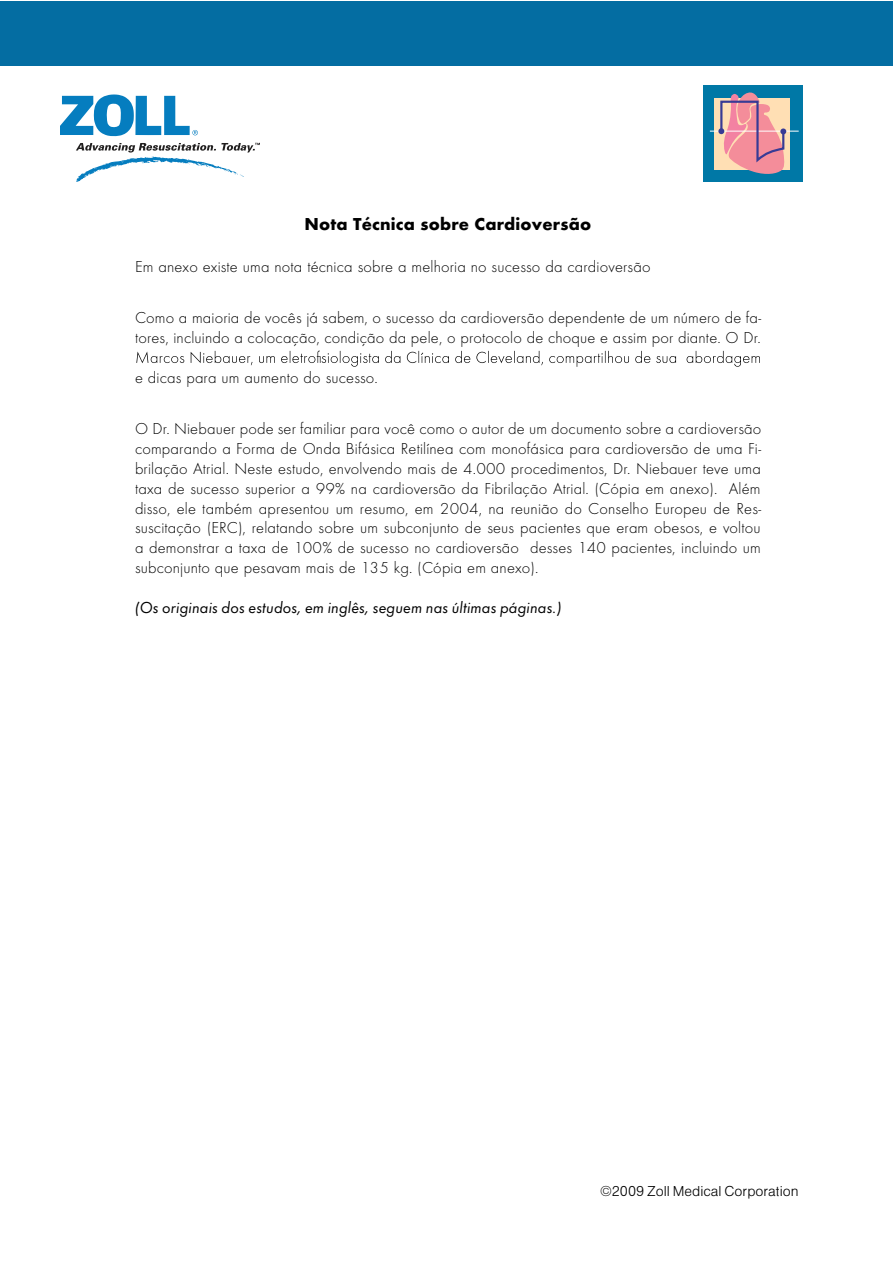
<style>
.page{position:relative;width:893px;height:1263px;background:#fff}
.page>*{position:absolute;margin:0;border:0;box-sizing:border-box;transform-origin:0 0}
.t1{font:18px "Futura Bld";letter-spacing:.01em;color:#000}
.t2{font:16.5px/19.8px "Futura Lgt";letter-spacing:.01em;color:#000}
.t3{font:16.5px "Futura Itl";letter-spacing:.01em;color:#000}
.t4{font:15px "Helvetica Lgt";color:#000}
</style>
<div class="page">
<div style="left:1px;top:1px;width:892px;height:65px;background:#046da2"></div>
<svg style="left:76px;top:143px;width:184px;height:39px"></svg>
<svg style="left:60px;top:94px;width:138px;height:43px"></svg>
<svg style="left:136px;top:351px;width:624px;height:16px"></svg>
<div style="left:704px;top:86px;width:99px;height:96px;background:#0078a6"></div>
<div style="left:715px;top:98px;width:75px;height:72px;background:#ffdfb4"></div>
<hr style="left:710px;top:131px;width:89px;height:1px;background:#fff">
<svg style="left:718px;top:92px;width:68px;height:82px"></svg>
<p class="t1" style="left:305px;top:212px;width:288px">Nota Técnica sobre Cardioversão</p>
<p class="t2" style="left:135px;top:258px;width:517px">Em anexo existe uma nota técnica sobre a melhoria no sucesso da cardioversão</p>
<p class="t2" style="left:135px;top:309px;width:628px">Como a maioria de vocês já sabem, o sucesso da cardioversão dependente de um número de fa&shy;tores, incluindo a colocação, condição da pele, o protocolo de choque e assim por diante. O Dr.</p>
<p class="t2" style="left:135px;top:369px;width:244px">e dicas para um aumento do sucesso.</p>
<p class="t2" style="left:135px;top:420px;width:628px;text-align:justify">O Dr. Niebauer pode ser familiar para você como o autor de um documento sobre a cardioversão comparando a Forma de Onda Bifásica Retilínea com monofásica para cardioversão de uma Fi&shy;brilação Atrial. Neste estudo, envolvendo mais de 4.000 procedimentos, Dr. Niebauer teve uma taxa de sucesso superior a 99% na cardioversão da Fibrilação Atrial. (Cópia em anexo). Além disso, ele também apresentou um resumo, em 2004, na reunião do Conselho Europeu de Res&shy;suscitação (ERC), relatando sobre um subconjunto de seus pacientes que eram obesos, e voltou a demonstrar a taxa de 100% de sucesso no cardioversão desses 140 pacientes, incluindo um subconjunto que pesavam mais de 135 kg. (Cópia em anexo).</p>
<p class="t3" style="left:135px;top:596px;width:428px">(Os originais dos estudos, em inglês, seguem nas últimas páginas.)</p>
<p class="t4" style="left:600px;top:1180px;width:200px">©2009 Zoll Medical Corporation</p>
</div>
